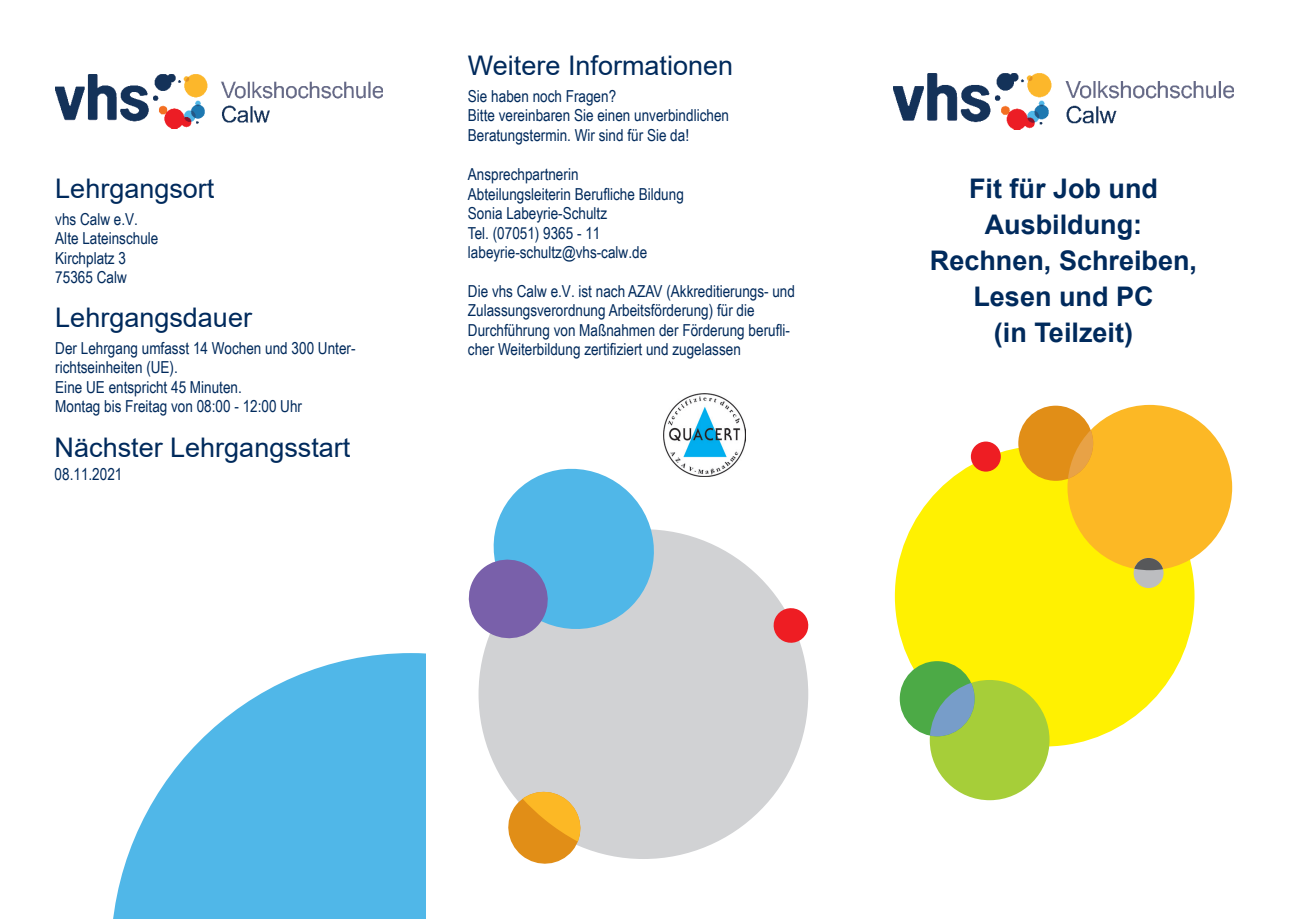
<style>
.page{position:relative;width:1289px;height:919px;background:#fff}
.page>*{position:absolute;margin:0;border:0;box-sizing:border-box;transform-origin:0 0}
.t1{font:27px "Arial";color:#002a5c}
.t2{font:700 27px/36px "Arial";color:#002a5c;text-align:center}
.t3{font:16.5px/19.5px "Arial Narrow";color:#002a5c}
</style>
<div class="page">
<svg style="left:113px;top:653px;width:312px;height:265px;fill:#50b7e8"></svg>
<div style="left:478px;top:529px;width:330px;height:329px;background:#d1d2d4;border-radius:50%"></div>
<svg style="left:468px;top:468px;width:194px;height:175px"></svg>
<svg style="left:507px;top:787px;width:78px;height:77px"></svg>
<svg style="left:773px;top:605px;width:36px;height:40px"></svg>
<svg style="left:894px;top:445px;width:301px;height:302px;fill:#fff101"></svg>
<div style="left:1067px;top:404px;width:165px;height:166px;background:#fcb825;border-radius:50%"></div>
<div style="left:1018px;top:405px;width:75px;height:76px;background:#e18e17;border-radius:50%"></div>
<div style="left:1133px;top:558px;width:30px;height:30px;background:#bcbdc0;border-radius:50%"></div>
<svg style="left:1068px;top:430px;width:25px;height:48px"></svg>
<div style="left:970px;top:441px;width:30px;height:30px;background:#ee1d23;border-radius:50%"></div>
<svg style="left:1134px;top:558px;width:28px;height:12px"></svg>
<div style="left:929px;top:679px;width:120px;height:121px;background:#a6ce39;border-radius:50%"></div>
<div style="left:899px;top:661px;width:75px;height:75px;background:#4caa46;border-radius:50%"></div>
<svg style="left:929px;top:682px;width:45px;height:54px"></svg>
<img style="left:55px;top:74px;width:328px;height:54px">
<img style="left:893px;top:73px;width:340px;height:56px">
<img style="left:663px;top:394px;width:82px;height:82px">
<h1 class="t1" style="left:55px;top:170px;width:161px">Lehrgangsort</h1>
<p class="t3" style="left:55px;top:208px;width:105px">vhs Calw e.V.<br>Alte Lateinschule<br>Kirchplatz 3<br>75365 Calw</p>
<h1 class="t1" style="left:55px;top:299px;width:198px">Lehrgangsdauer</h1>
<p class="t3" style="left:55px;top:337px;width:302px">Der Lehrgang umfasst 14 Wochen und 300 Unter&shy;richtseinheiten (UE).<br>Eine UE entspricht 45 Minuten.<br>Montag bis Freitag von 08:00 - 12:00 Uhr</p>
<h1 class="t1" style="left:55px;top:428px;width:297px">Nächster Lehrgangsstart</h1>
<p class="t3" style="left:55px;top:464px;width:69px">08.11.2021</p>
<h1 class="t1" style="left:468px;top:47px;width:267px">Weitere Informationen</h1>
<p class="t3" style="left:468px;top:85px;width:262px">Sie haben noch Fragen?<br>Bitte vereinbaren Sie einen unverbindlichen<br>Beratungstermin. Wir sind für Sie da!</p>
<p class="t3" style="left:468px;top:164px;width:217px">Ansprechpartnerin<br>Abteilungsleiterin Berufliche Bildung<br>Sonia Labeyrie-Schultz<br>Tel. (07051) 9365 - 11 labeyrie-schultz@vhs-calw.de</p>
<p class="t3" style="left:468px;top:280px;width:328px">Die vhs Calw e.V. ist nach AZAV (Akkreditierungs- und Zulassungsverordnung Arbeitsförderung) für die Durchführung von Maßnahmen der Förderung berufl i&shy;cher Weiterbildung zertifi ziert und zugelassen</p>
<h1 class="t2" style="left:929px;top:171px;width:269px">Fit für Job und<br>Ausbildung:<br>Rechnen, Schreiben,<br>Lesen und PC<br>(in Teilzeit)</h1>
</div>
